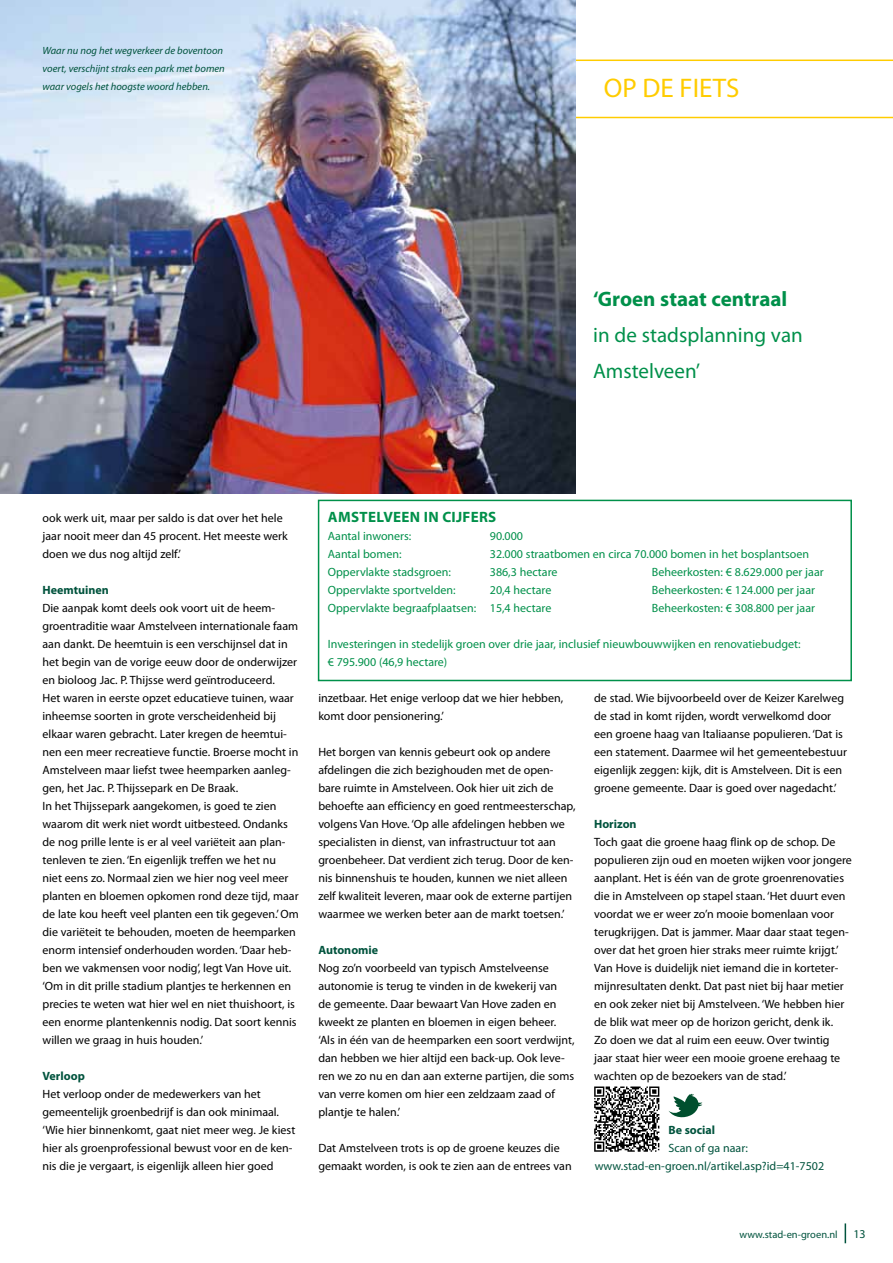
<style>
.page{position:relative;width:893px;height:1263px;background:#fff}
.page>*{position:absolute;margin:0;border:0;box-sizing:border-box;transform-origin:0 0}
.t1{font:27px "Myriad Pro";color:#fc0}
.t2{font:21px/36px "Myriad Pro";color:#00904a}
.t3{font:700 21px "Myriad Pro";color:#00904a}
.t4{font:700 15px "Myriad Pro";color:#00904a}
.t5{font:12px/18px "Myriad Pro";color:#000}
.t6{font:12px/18px "Myriad Pro";color:#00904a}
.t7{font:12px/18px "Myriad Pro";color:#00533d;text-align:center}
.t8{font:700 12px "Myriad Pro";color:#00533d}
.t9{font:italic 10.5px/18px "Myriad Pro";color:#00533d}
.t10{font:10.5px "Myriad Pro";color:#00533d}
</style>
<div class="page">
<svg style="left:845px;top:1223px;width:1px;height:20px"></svg>
<hr style="left:565px;top:117px;width:328px;height:1px;background:#fc0">
<hr style="left:565px;top:60px;width:328px;height:1px;background:#fc0">
<img style="left:0;top:0;width:575px;height:493px">
<div style="left:318px;top:500px;width:534px;height:181px;border:2px solid #00904a"></div>
<svg style="left:594px;top:1086px;width:65px;height:66px"></svg>
<svg style="left:669px;top:1094px;width:33px;height:23px"></svg>
<p class="t9" style="left:43px;top:41px;width:184px">Waar nu nog het wegverkeer de boventoon voert, verschijnt straks een park met bomen waar vogels het hoogste woord hebben.</p>
<h1 class="t1" style="left:604px;top:71px;width:137px">OP DE FIETS</h1>
<h2 class="t3" style="left:593px;top:285px;width:196px">‘Groen staat centraal</h2>
<h2 class="t2" style="left:593px;top:317px;width:211px">in de stadsplanning van<br>Amstelveen’</h2>
<p class="t5" style="left:43px;top:509px;width:247px">ook werk uit, maar per saldo is dat over het hele jaar nooit meer dan 45 procent. Het meeste werk doen we dus nog altijd zelf.’</p>
<p class="t8" style="left:43px;top:582px;width:68px">Heemtuinen</p>
<p class="t5" style="left:43px;top:599px;width:258px">Die aanpak komt deels ook voort uit de heem&shy;groentraditie waar Amstelveen internationale faam aan dankt. De heemtuin is een verschijnsel dat in het begin van de vorige eeuw door de onderwijzer en bioloog Jac. P. Thijsse werd geïntroduceerd.<br>Het waren in eerste opzet educatieve tuinen, waar inheemse soorten in grote verscheidenheid bij elkaar waren gebracht. Later kregen de heemtui&shy;nen een meer recreatieve functie. Broerse mocht in Amstelveen maar liefst twee heemparken aanleg&shy;gen, het Jac. P. Thijssepark en De Braak.<br>In het Thijssepark aangekomen, is goed te zien waarom dit werk niet wordt uitbesteed. Ondanks de nog prille lente is er al veel variëteit aan plan&shy;tenleven te zien. ‘En eigenlijk treffen we het nu<br>niet eens zo. Normaal zien we hier nog veel meer planten en bloemen opkomen rond deze tijd, maar de late kou heeft veel planten een tik gegeven.’ Om die variëteit te behouden, moeten de heemparken enorm intensief onderhouden worden. ‘Daar heb&shy;ben we vakmensen voor nodig’, legt Van Hove uit. ‘Om in dit prille stadium plantjes te herkennen en precies te weten wat hier wel en niet thuishoort, is een enorme plantenkennis nodig. Dat soort kennis willen we graag in huis houden.’</p>
<p class="t8" style="left:43px;top:1068px;width:44px">Verloop</p>
<p class="t5" style="left:43px;top:1085px;width:254px">Het verloop onder de medewerkers van het gemeentelijk groenbedrijf is dan ook minimaal. ‘Wie hier binnenkomt, gaat niet meer weg. Je kiest hier als groenprofessional bewust voor en de ken&shy;nis die je vergaart, is eigenlijk alleen hier goed</p>
<p class="t4" style="left:328px;top:507px;width:21px">Amstelveen</p>
<p class="t4" style="left:424px;top:507px;width:48px">in cijfers</p>
<p class="t6" style="left:328px;top:527px;width:85px">Aantal inwoners:</p>
<p class="t6" style="left:490px;top:527px;width:35px">90.000</p>
<p class="t6" style="left:328px;top:545px;width:75px">Aantal bomen:</p>
<p class="t6" style="left:490px;top:545px;width:321px">32.000 straatbomen en circa 70.000 bomen in het bosplantsoen</p>
<p class="t6" style="left:328px;top:563px;width:125px">Oppervlakte stadsgroen:</p>
<p class="t6" style="left:490px;top:563px;width:69px">386,3 hectare</p>
<p class="t6" style="left:652px;top:563px;width:173px">Beheerkosten: € 8.629.000 per jaar</p>
<p class="t6" style="left:328px;top:581px;width:129px">Oppervlakte sportvelden:</p>
<p class="t6" style="left:490px;top:581px;width:63px">20,4 hectare</p>
<p class="t6" style="left:652px;top:581px;width:165px">Beheerkosten: € 124.000 per jaar</p>
<p class="t6" style="left:328px;top:599px;width:225px">Oppervlakte begraafplaatsen: 15,4 hectare</p>
<p class="t6" style="left:652px;top:599px;width:165px">Beheerkosten: € 308.800 per jaar</p>
<p class="t6" style="left:328px;top:635px;width:474px">Investeringen in stedelijk groen over drie jaar, inclusief nieuwbouwwijken en renovatiebudget: € 795.900 (46,9 hectare)</p>
<p class="t5" style="left:318px;top:689px;width:246px">inzetbaar. Het enige verloop dat we hier hebben, komt door pensionering.’</p>
<p class="t5" style="left:318px;top:743px;width:259px">Het borgen van kennis gebeurt ook op andere afdelingen die zich bezighouden met de open&shy;bare ruimte in Amstelveen. Ook hier uit zich de behoefte aan efficiency en goed rentmeesterschap, volgens Van Hove. ‘Op alle afdelingen hebben we specialisten in dienst, van infrastructuur tot aan groenbeheer. Dat verdient zich terug. Door de ken&shy;nis binnenshuis te houden, kunnen we niet alleen zelf kwaliteit leveren, maar ook de externe partijen waarmee we werken beter aan de markt toetsen.’</p>
<p class="t8" style="left:318px;top:942px;width:61px">Autonomie</p>
<p class="t5" style="left:318px;top:959px;width:258px">Nog zo’n voorbeeld van typisch Amstelveense autonomie is terug te vinden in de kwekerij van<br>de gemeente. Daar bewaart Van Hove zaden en kweekt ze planten en bloemen in eigen beheer. ‘Als in één van de heemparken een soort verdwijnt, dan hebben we hier altijd een back-up. Ook leve&shy;ren we zo nu en dan aan externe partijen, die soms van verre komen om hier een zeldzaam zaad of plantje te halen.’</p>
<p class="t5" style="left:318px;top:1139px;width:255px">Dat Amstelveen trots is op de groene keuzes die gemaakt worden, is ook te zien aan de entrees van</p>
<p class="t5" style="left:594px;top:689px;width:254px">de stad. Wie bijvoorbeeld over de Keizer Karelweg de stad in komt rijden, wordt verwelkomd door een groene haag van Italiaanse populieren. ‘Dat is een statement. Daarmee wil het gemeentebestuur eigenlijk zeggen: kijk, dit is Amstelveen. Dit is een groene gemeente. Daar is goed over nagedacht.’</p>
<p class="t8" style="left:594px;top:816px;width:44px">Horizon</p>
<p class="t5" style="left:594px;top:833px;width:259px">Toch gaat die groene haag flink op de schop. De populieren zijn oud en moeten wijken voor jongere aanplant. Het is één van de grote groenrenovaties die in Amstelveen op stapel staan. ‘Het duurt even voordat we er weer zo’n mooie bomenlaan voor terugkrijgen. Dat is jammer. Maar daar staat tegen&shy;over dat het groen hier straks meer ruimte krijgt.’ Van Hove is duidelijk niet iemand die in korteter&shy;mijnresultaten denkt. Dat past niet bij haar metier en ook zeker niet bij Amstelveen. ‘We hebben hier de blik wat meer op de horizon gericht, denk ik.<br>Zo doen we dat al ruim een eeuw. Over twintig<br>jaar staat hier weer een mooie groene erehaag te wachten op de bezoekers van de stad.’</p>
<p class="t8" style="left:668px;top:1122px;width:48px">Be social</p>
<p class="t7" style="left:595px;top:1139px;width:231px">Scan of ga naar: www.stad-en-groen.nl/artikel.asp?id=41-7502</p>
<p class="t10" style="left:739px;top:1228px;width:100px">www.stad-en-groen.nl</p>
<p class="t7" style="left:853px;top:1224px;width:14px">13</p>
</div>
